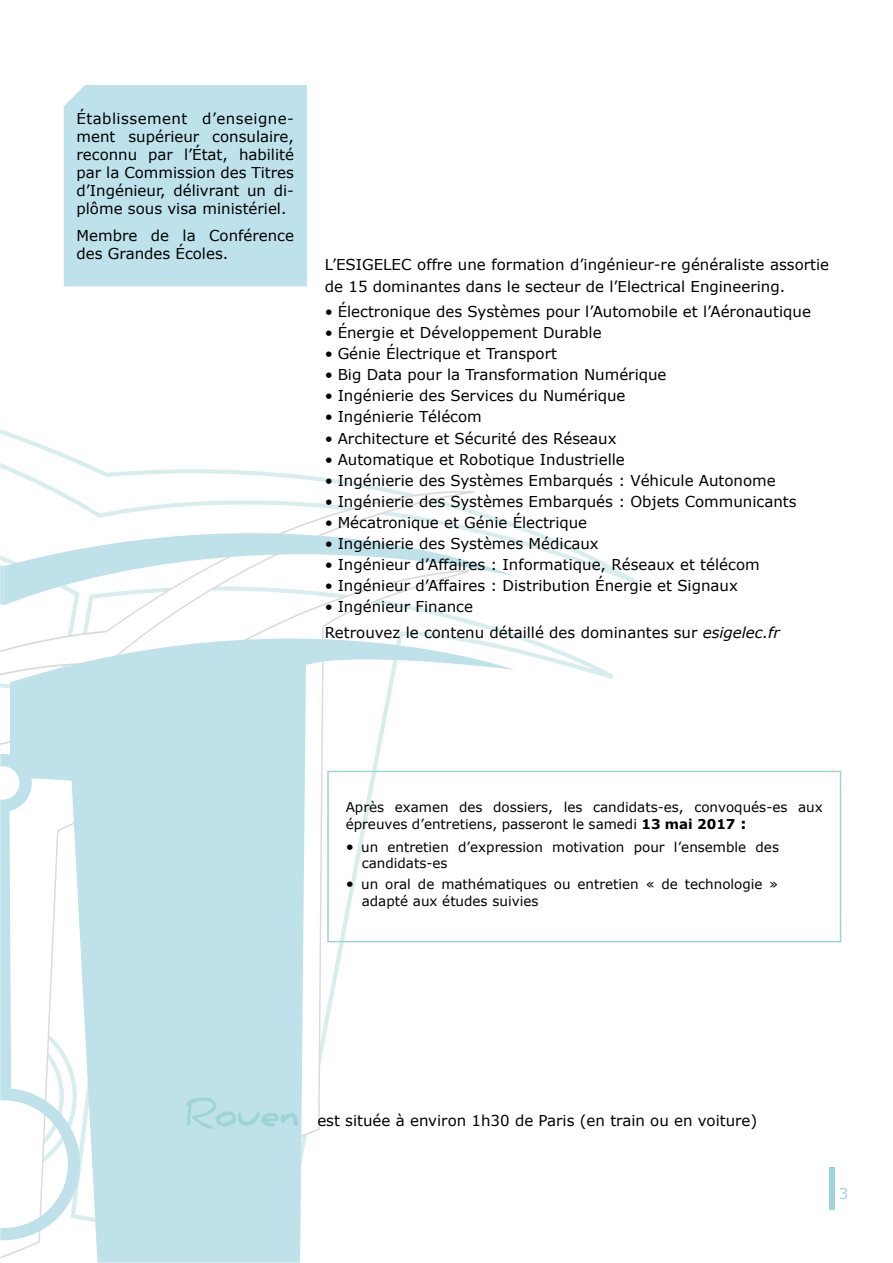
<style>
.page{position:relative;width:893px;height:1263px;background:#fff}
.page>*{position:absolute;margin:0;border:0;box-sizing:border-box;transform-origin:0 0}
.t1{font:15px/18px "Verdana";color:#000}
.t2{font:15px "Verdana";color:#9dd4d5}
.t3{font:13.5px/17.4px "Verdana";color:#000}
.s1{font-style:italic}
.s2{font-weight:700}
.s3{font-weight:700;font-size:15px}
.s4{font-size:15px}
.s5{font-family:"Daniel";font-weight:700;font-size:36px;color:#9dd4d5}
</style>
<div class="page">
<svg style="left:514px;top:523px;width:105px;height:420px"></svg>
<svg style="left:112px;top:469px;width:267px;height:18px"></svg>
<svg style="left:0;top:429px;width:112px;height:163px"></svg>
<svg style="left:4px;top:487px;width:510px;height:105px"></svg>
<svg style="left:0;top:592px;width:514px;height:670px"></svg>
<div style="left:829px;top:1167px;width:5px;height:43px;background:#9dd4d5"></div>
<div style="left:64px;top:85px;width:243px;height:201px;background:#bee2eb"></div>
<div style="left:327px;top:771px;width:514px;height:171px;border:2px solid #9dd4d5"></div>
<p class="t1" style="left:77px;top:110px;width:219px;text-align:justify">Établissement d’enseigne&shy;ment supérieur consulaire, reconnu par l’État, habilité par la Commission des Titres d’Ingénieur, délivrant un di&shy;plôme sous visa ministériel.</p>
<p class="t1" style="left:77px;top:226px;width:219px">Membre de la Conférence des Grandes Écoles.</p>
<p class="t1" style="left:325px;top:254px;width:506px;line-height:21.1px">L’ESIGELEC offre une formation d’ingénieur-re généraliste assortie de 15 dominantes dans le secteur de l’Electrical Engineering.</p>
<p class="t1" style="left:325px;top:302px;width:487px">• Électronique des Systèmes pour l’Automobile et l’Aéronautique</p>
<p class="t1" style="left:325px;top:323px;width:278px">• Énergie et Développement Durable</p>
<p class="t1" style="left:325px;top:344px;width:234px">• Génie Électrique et Transport</p>
<p class="t1" style="left:325px;top:366px;width:343px">• Big Data pour la Transformation Numérique</p>
<p class="t1" style="left:325px;top:387px;width:302px">• Ingénierie des Services du Numérique</p>
<p class="t1" style="left:325px;top:408px;width:158px">• Ingénierie Télécom</p>
<p class="t1" style="left:325px;top:429px;width:293px">• Architecture et Sécurité des Réseaux</p>
<p class="t1" style="left:325px;top:450px;width:301px">• Automatique et Robotique Industrielle</p>
<p class="t1" style="left:325px;top:471px;width:452px">• Ingénierie des Systèmes Embarqués : Véhicule Autonome</p>
<p class="t1" style="left:325px;top:492px;width:473px">• Ingénierie des Systèmes Embarqués : Objets Communicants</p>
<p class="t1" style="left:325px;top:513px;width:264px">• Mécatronique et Génie Électrique</p>
<p class="t1" style="left:325px;top:534px;width:275px">• Ingénierie des Systèmes Médicaux</p>
<p class="t1" style="left:325px;top:556px;width:436px">• Ingénieur d’Affaires : Informatique, Réseaux et télécom</p>
<p class="t1" style="left:325px;top:577px;width:415px">• Ingénieur d’Affaires : Distribution Énergie et Signaux</p>
<p class="t1" style="left:325px;top:594px;width:456px;line-height:25.3px">• Ingénieur Finance<br>Retrouvez le contenu détaillé des dominantes sur <span class="s1">esigelec.fr</span></p>
<p class="t3" style="left:346px;top:798px;width:478px">Après examen des dossiers, les candidats-es, convoqués-es aux épreuves d’entretiens, passeront le samedi <span class="s2">13 mai 2017</span> <span class="s3">:</span></p>
<p class="t3" style="left:362px;top:839px;width:419px;line-height:16.2px;text-indent:-16px"><span class="s4">•</span> un entretien d’expression motivation pour l’ensemble des candidats-es</p>
<p class="t3" style="left:362px;top:875px;width:418px;text-indent:-16px"><span class="s4">•</span> un oral de mathématiques ou entretien « de technologie » adapté aux études suivies</p>
<p class="t1" style="left:185px;top:1111px;width:573px"><span class="s5">Rouen</span> est située à environ 1h30 de Paris (en train ou en voiture)</p>
<p class="t2" style="left:839px;top:1183px;width:11px">3</p>
</div>
